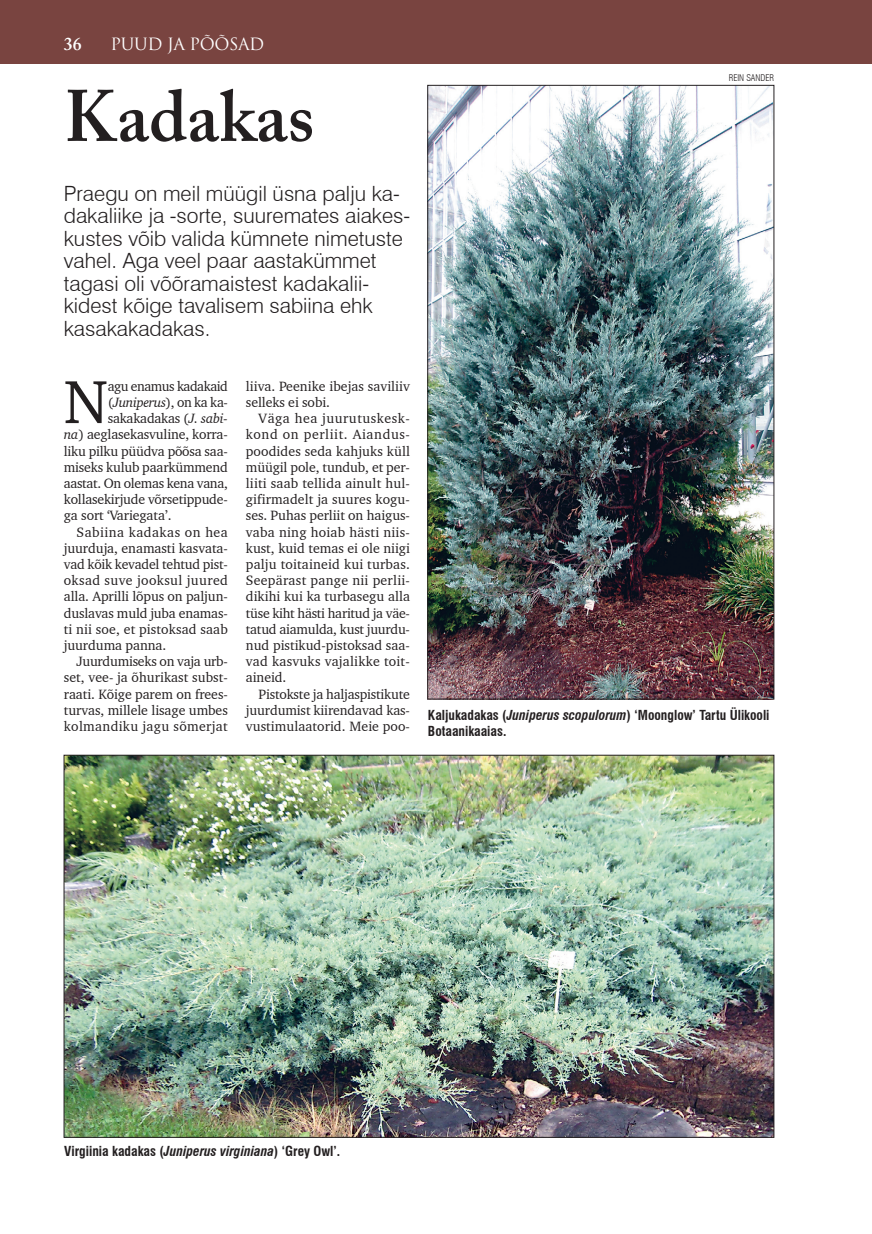
<style>
.page{position:relative;width:872px;height:1234px;background:#fff}
.page>*{position:absolute;margin:0;border:0;box-sizing:border-box;transform-origin:0 0}
.t1{font:600 72px "Adobe Caslon";color:#231f20}
.t2{font:62.1px "Charter BT";color:#231f20}
.t3{font:300 21px/22.5px "Swiss 721 BT";color:#231f20}
.t4{font:600 18px "Adobe Caslon";color:#fff}
.t5{font:16.5px "Trajan Pro";letter-spacing:-.025em;color:#fff}
.t6{font:13.8px/16.2px "Charter BT";letter-spacing:-.005em;color:#231f20;text-align:justify}
.t7{font:13.8px "Charter BT";letter-spacing:.025em;color:#231f20}
.t8{font:13.8px "Charter BT";letter-spacing:-.025em;color:#231f20}
.t9{font:13.8px "Charter BT";letter-spacing:.035em;color:#231f20}
.t10{font:13.8px "Charter BT";letter-spacing:-.035em;color:#231f20}
.t11{font:700 condensed 13.5px/16px "Swiss 721 BT";color:#231f20}
.t12{font:300 condensed 9px "Swiss 721 BT";color:#231f20}
.s1{font-style:italic}
</style>
<div class="page">
<div style="left:0;top:0;width:872px;height:64px;background:#794440"></div>
<img style="left:429px;top:87px;width:343px;height:610px">
<img style="left:66px;top:756px;width:706px;height:379px">
<h3 class="t4" style="left:64px;top:33px;width:19px">36</h3>
<p class="t5" style="left:111px;top:33px;width:155px">PUUD JA PÕÕSAD</p>
<h1 class="t1" style="left:64px;top:73px;width:252px">Kadakas</h1>
<p class="t3" style="left:64px;top:182px;width:348px">Praegu on meil müügil üsna palju ka&shy;dakaliike ja -sorte, suuremates aiakes&shy;kustes võib valida kümnete nimetuste vahel. Aga veel paar aastakümmet tagasi oli võõramaistest kadakalii&shy;kidest kõige tavalisem sabiina ehk kasakakadakas.</p>
<h2 class="t2" style="left:64px;top:363px;width:46px">N</h2>
<p class="t10" style="left:108px;top:377px;width:122px">agu enamus kadakaid</p>
<p class="t6" style="left:108px;top:393px;width:122px">(<span class="s1">Juniperus</span>), on ka ka-</p>
<p class="t6" style="left:108px;top:410px;width:122px">sakakadakas (<span class="s1">J. sabi-</span></p>
<p class="t6" style="left:64px;top:426px;width:166px"><span class="s1">na</span>) aeglasekasvuline, korra-</p>
<p class="t6" style="left:64px;top:442px;width:166px">liku pilku püüdva põõsa saa-</p>
<p class="t6" style="left:64px;top:458px;width:165px">miseks kulub paarkümmend</p>
<p class="t8" style="left:64px;top:474px;width:165px">aastat. On olemas kena vana,</p>
<p class="t6" style="left:64px;top:491px;width:166px">kollasekirjude võrsetippude-</p>
<p class="t6" style="left:64px;top:507px;width:109px">ga sort ‘Variegata’.</p>
<p class="t9" style="left:77px;top:523px;width:153px">Sabiina kadakas on hea</p>
<p class="t6" style="left:64px;top:539px;width:166px">juurduja, enamasti kasvata-</p>
<p class="t6" style="left:64px;top:555px;width:165px">vad kõik kevadel tehtud pist-</p>
<p class="t7" style="left:64px;top:571px;width:166px">oksad suve jooksul juured</p>
<p class="t6" style="left:64px;top:588px;width:166px">alla. Aprilli lõpus on paljun-</p>
<p class="t6" style="left:64px;top:604px;width:166px">duslavas muld juba enamas-</p>
<p class="t6" style="left:64px;top:620px;width:165px">ti nii soe, et pistoksad saab</p>
<p class="t6" style="left:64px;top:636px;width:104px">juurduma panna.</p>
<p class="t6" style="left:77px;top:653px;width:153px">Juurdumiseks on vaja urb-</p>
<p class="t6" style="left:64px;top:669px;width:166px">set, vee- ja õhurikast subst-</p>
<p class="t6" style="left:64px;top:685px;width:166px">raati. Kõige parem on frees-</p>
<p class="t6" style="left:64px;top:701px;width:166px">turvas, millele lisage umbes</p>
<p class="t7" style="left:64px;top:717px;width:165px">kolmandiku jagu sõmerjat</p>
<p class="t6" style="left:246px;top:377px;width:165px">liiva. Peenike ibejas saviliiv selleks ei sobi.</p>
<p class="t6" style="left:246px;top:410px;width:166px;text-indent:13px">Väga hea juurutuskesk&shy;kond on perliit. Aiandus&shy;poodides seda kahjuks küll müügil pole, tundub, et per&shy;liiti saab tellida ainult hul&shy;gifirmadelt ja suures kogu&shy;ses. Puhas perliit on haigus&shy;vaba ning hoiab hästi niis&shy;kust, kuid temas ei ole niigi palju toitaineid kui turbas.<br>Seepärast pange nii perlii&shy;dikihi kui ka turbasegu alla tüse kiht hästi haritud ja väe&shy;tatud aiamulda, kust juurdu&shy;nud pistikud-pistoksad saa&shy;vad kasvuks vajalikke toit&shy;aineid.</p>
<p class="t6" style="left:246px;top:685px;width:166px;text-indent:13px">Pistokste ja haljaspistikute juurdumist kiirendavad kas&shy;vustimulaatorid. Meie poo-</p>
<p class="t12" style="left:728px;top:72px;width:47px">REIN SANDER</p>
<p class="t11" style="left:428px;top:706px;width:343px">Kaljukadakas (<span class="s1">Juniperus scopulorum</span>) ‘Moonglow’ Tartu Ülikooli<br>Botaanikaaias.</p>
<p class="t11" style="left:64px;top:1143px;width:278px">Virgiinia kadakas (<span class="s1">Juniperus virginiana</span>) ‘Grey Owl’.</p>
</div>
